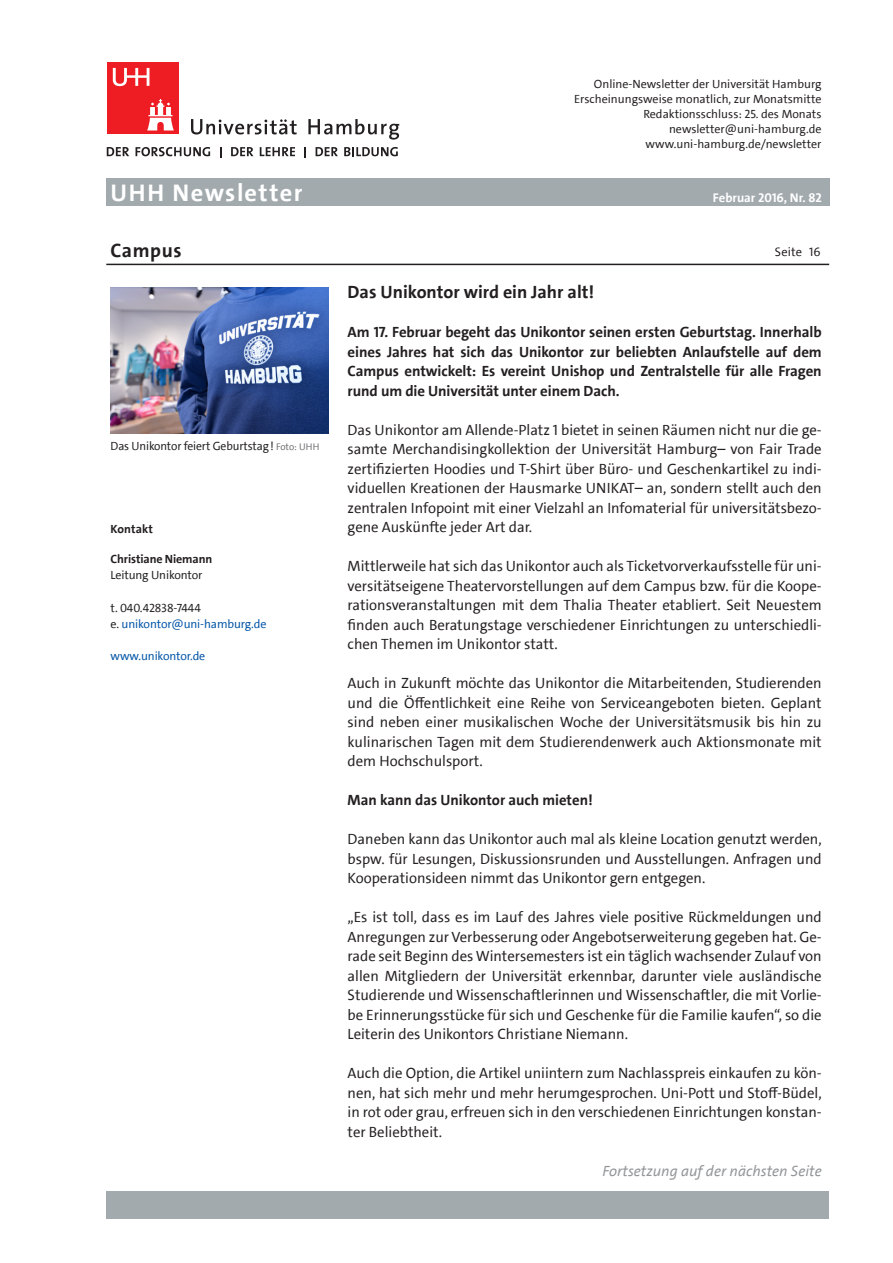
<style>
.page{position:relative;width:893px;height:1263px;background:#fff}
.page>*{position:absolute;margin:0;border:0;box-sizing:border-box;transform-origin:0 0}
.t1{font:700 24.3px "The Sans UHH";letter-spacing:.06em;color:#fff}
.Oberrubrik{font:700 19.5px "The Sans UHH";letter-spacing:.03em;color:#231f20}
.t2{font:700 18px "The Sans UHH";color:#231f20}
.t3{font:15px/19.5px "The Sans UHH";color:#231f20;text-align:justify}
.t4{font:700 15px/19.5px "The Sans UHH";letter-spacing:-.005em;color:#231f20;text-align:justify}
.t5{font:italic 15px "The Sans UHH";color:#939598}
.t6{font:700 12.75px "The Sans UHH";color:#fff}
.t7{font:12.3px "The Sans UHH";letter-spacing:.01em;color:#231f20}
.t8{font:12px/15px "The Sans UHH";color:#231f20;text-align:right}
.t9{font:12px "The Sans UHH";letter-spacing:-.01em;color:#0154a6}
.t10{font:700 12px "The Sans UHH";letter-spacing:-.01em;color:#231f20}
.t11{font:700 12px "The Sans UHH";letter-spacing:.01em;color:#231f20}
.s1{font-size:9.75px;color:#6c6d70}
.s2{color:#231f20}
</style>
<div class="page">
<svg style="left:191px;top:119px;width:106px;height:15px"></svg>
<svg style="left:308px;top:119px;width:91px;height:21px"></svg>
<div style="left:107px;top:63px;width:72px;height:71px;background:#ee1d23"></div>
<svg style="left:147px;top:99px;width:27px;height:31px"></svg>
<svg style="left:113px;top:68px;width:36px;height:18px"></svg>
<svg style="left:107px;top:147px;width:22px;height:9px"></svg>
<svg style="left:136px;top:147px;width:74px;height:9px"></svg>
<svg style="left:231px;top:147px;width:22px;height:9px"></svg>
<svg style="left:260px;top:147px;width:35px;height:9px"></svg>
<svg style="left:316px;top:147px;width:22px;height:9px"></svg>
<svg style="left:344px;top:147px;width:54px;height:9px"></svg>
<div style="left:106px;top:179px;width:723px;height:27px;background:#a3aaae"></div>
<div style="left:106px;top:1191px;width:723px;height:27px;background:#a3aaae"></div>
<hr style="left:106px;top:264px;width:723px;height:1px;background:#231f20">
<img style="left:111px;top:287px;width:217px;height:147px">
<p class="t8" style="left:574px;top:76px;width:249px">Online-Newsletter der Universität Hamburg Erscheinungsweise monatlich, zur Monatsmitte Redaktionsschluss: 25. des Monats newsletter@uni-hamburg.de www.uni-hamburg.de/newsletter</p>
<h1 class="t1" style="left:111px;top:177px;width:194px">UHH Newsletter</h1>
<p class="t6" style="left:713px;top:189px;width:110px">Februar 2016, Nr. 82</p>
<p class="Oberrubrik" style="left:111px;top:238px;width:73px">Campus</p>
<p class="t7" style="left:775px;top:244px;width:29px">Seite</p>
<p class="t2" style="left:348px;top:281px;width:248px">Das Unikontor wird ein Jahr alt!</p>
<p class="t4" style="left:348px;top:323px;width:476px">Am 17. Februar begeht das Unikontor seinen ersten Geburtstag. Innerhalb eines Jahres hat sich das Unikontor zur beliebten Anlaufstelle auf dem Campus entwickelt: Es vereint Unishop und Zentralstelle für alle Fragen rund um die Universität unter einem Dach.</p>
<p class="t3" style="left:348px;top:420px;width:476px">Das Unikontor am Allende-Platz 1 bietet in seinen Räumen nicht nur die ge&shy;samte Merchandisingkollektion der Universität Hamburg– von Fair Trade zer-ti-fi-zier-ten Hoo-dies und T-Shirt über Büro- und Ge-schenk-ar-ti-kel zu in-di&shy;viduellen Kreationen der Hausmarke UNIKAT– an, sondern stellt auch den zentralen Infopoint mit einer Vielzahl an Infomaterial für universitätsbezo&shy;gene Auskünfte jeder Art dar.</p>
<p class="t3" style="left:348px;top:557px;width:476px">Mittlerweile hat sich das Unikontor auch als Ticketvorverkaufsstelle für uni&shy;versitätseigene Theatervorstellungen auf dem Campus bzw. für die Koope&shy;rationsveranstaltungen mit dem Thalia Theater etabliert. Seit Neuestem fin-den auch Be-ra-tungs-ta-ge ver-schie-de-ner Ein-rich-tun-gen zu un-ter-schied-li&shy;chen Themen im Unikontor statt.</p>
<p class="t3" style="left:348px;top:674px;width:476px">Auch in Zukunft möchte das Unikontor die Mitarbeitenden, Studierenden und die Öf-ent-lich-keit eine Reihe von Ser-vice-an-ge-bo-ten bie-ten. Ge-plant sind neben einer musikalischen Woche der Universitätsmusik bis hin zu kulinarischen Tagen mit dem Studierendenwerk auch Aktionsmonate mit dem Hochschulsport.</p>
<p class="t4" style="left:348px;top:791px;width:247px">Man kann das Unikontor auch mieten!</p>
<p class="t3" style="left:348px;top:830px;width:476px">Daneben kann das Unikontor auch mal als kleine Location genutzt werden, bspw. für Lesungen, Diskussionsrunden und Ausstellungen. Anfragen und Kooperationsideen nimmt das Unikontor gern entgegen.</p>
<p class="t3" style="left:348px;top:908px;width:476px">„Es ist toll, dass es im Lauf des Jahres viele positive Rückmeldungen und Anregungen zur Verbesserung oder Angebotserweiterung gegeben hat. Ge&shy;rade seit Beginn des Wintersemesters ist ein täglich wachsender Zulauf von allen Mitgliedern der Universität erkennbar, darunter viele ausländische Studierende und Wissenschaftlerinnen und Wissenschaftler, die mit Vorlie&shy;be Erinnerungsstücke für sich und Geschenke für die Familie kaufen“, so die Leiterin des Unikontors Christiane Niemann.</p>
<p class="t3" style="left:348px;top:1064px;width:476px">Auch die Option, die Artikel uniintern zum Nachlasspreis einkaufen zu kön&shy;nen, hat sich mehr und mehr her-um-ge-spro-chen. Uni-Pott und Stoff-Bü-del, in rot oder grau, erfreuen sich in den verschiedenen Einrichtungen konstan&shy;ter Beliebtheit.</p>
<p class="t5" style="left:602px;top:1161px;width:221px">Fortsetzung auf der nächsten Seite</p>
<p class="t7" style="left:809px;top:244px;width:13px">16</p>
<p class="t8" style="left:111px;top:439px;width:210px">Das Unikontor feiert Geburtstag! <span class="s1">Foto: UHH</span></p>
<p class="t11" style="left:111px;top:521px;width:44px">Kontakt</p>
<p class="t10" style="left:111px;top:551px;width:103px">Christiane Niemann</p>
<p class="t8" style="left:111px;top:568px;width:93px">Leitung Unikontor</p>
<p class="t8" style="left:111px;top:600px;width:92px">t. 040.42838-7444</p>
<p class="t9" style="left:111px;top:616px;width:157px"><span class="s2">e.</span> unikontor@uni-hamburg.de</p>
<p class="t9" style="left:111px;top:648px;width:96px">www.unikontor.de</p>
</div>
